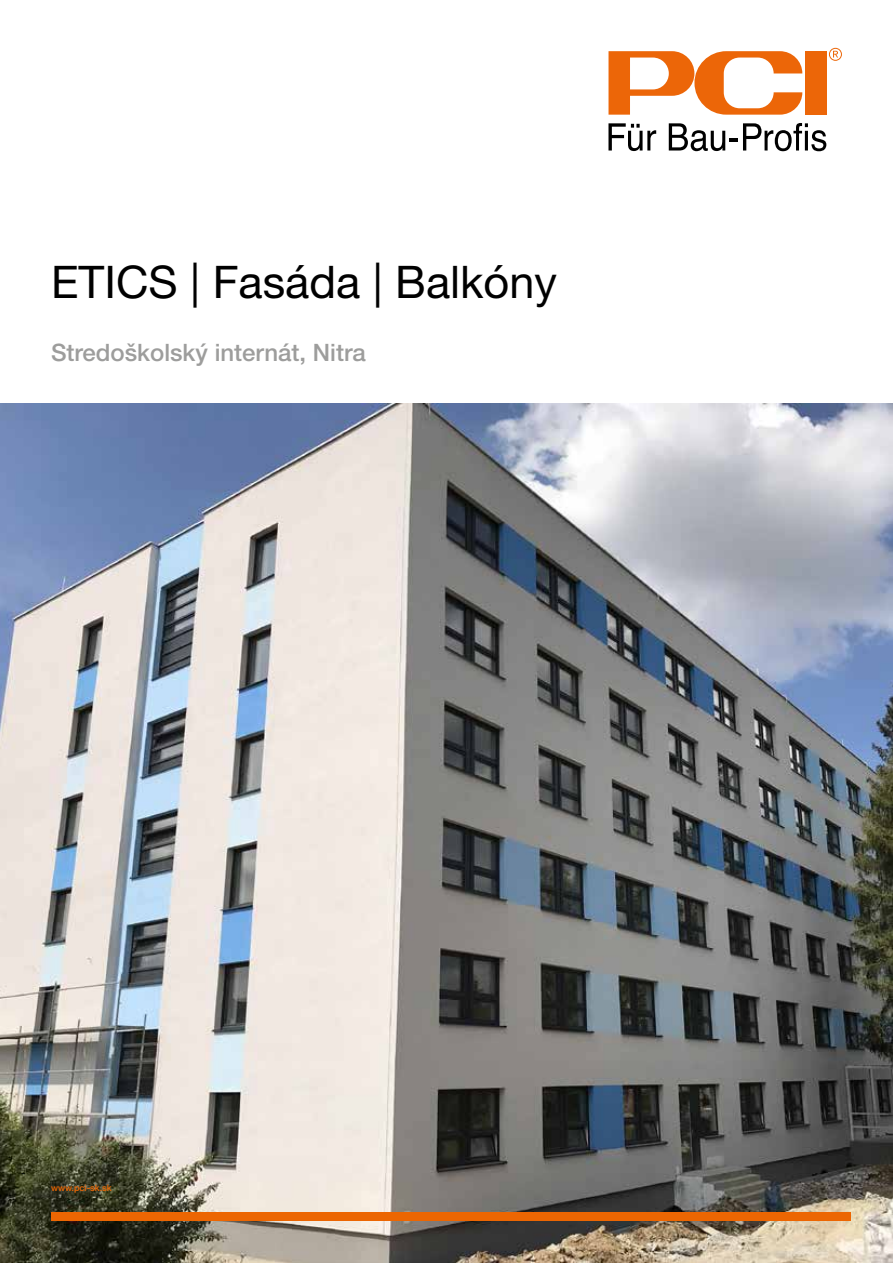
<style>
.page{position:relative;width:893px;height:1263px;background:#fff}
.page>*{position:absolute;margin:0;border:0;box-sizing:border-box;transform-origin:0 0}
.t1{font:45px "Helvetica Neue LT Pro";color:#000}
.t2{font:500 24px "Helvetica Neue LT Pro";color:#9d9d9c}
.t3{font:500 9px "Helvetica Neue CE";color:#ec6602}
</style>
<div class="page">
<img style="left:0;top:404px;width:893px;height:859px">
<div style="left:805px;top:51px;width:21px;height:64px;background:#ec6608"></div>
<svg style="left:608px;top:51px;width:194px;height:64px"></svg>
<svg style="left:608px;top:123px;width:48px;height:28px"></svg>
<svg style="left:669px;top:123px;width:157px;height:28px"></svg>
<svg style="left:829px;top:48px;width:13px;height:13px"></svg>
<div style="left:51px;top:1212px;width:799px;height:8px;background:#ec6602"></div>
<h1 class="t1" style="left:51px;top:255px;width:507px">ETICS | Fasáda | Balkóny</h1>
<p class="t2" style="left:51px;top:339px;width:316px">Stredoškolský internát, Nitra</p>
<p class="t3" style="left:51px;top:1183px;width:62px">www.pci-sk.sk</p>
</div>
